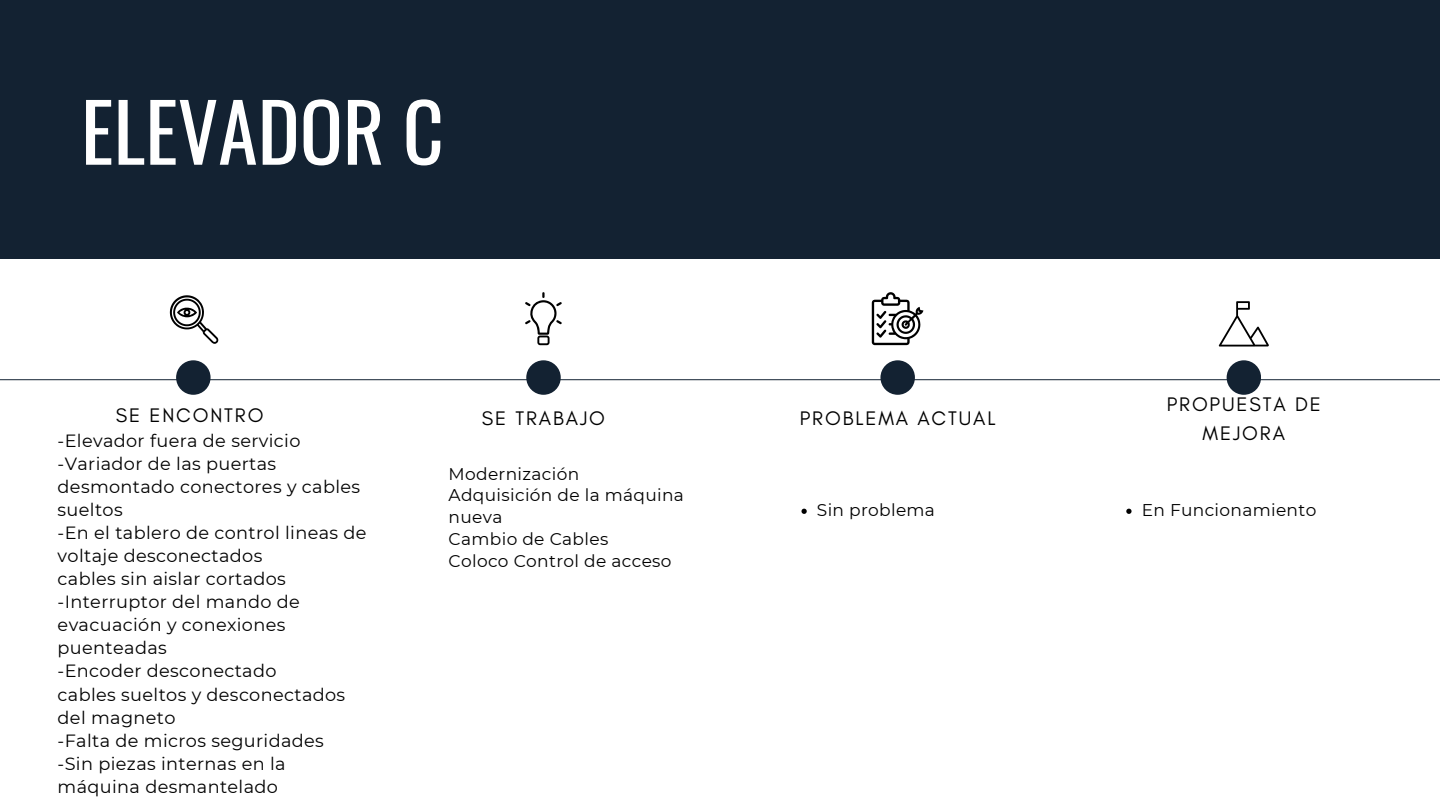
<style>
.page{position:relative;width:1440px;height:810px;background:#fff}
.page>*{position:absolute;margin:0;border:0;box-sizing:border-box;transform-origin:0 0}
.t1{font:80px "Oswald";color:#fff}
.t2{font:20px/28.5px "Glacial Indifference";letter-spacing:.095em;color:#000;text-align:center}
.t3{font:17.7px/23.1px "Montserrat";letter-spacing:.02em;color:#000}
.t4{font:17px/21.8px "Montserrat";letter-spacing:.02em;color:#000}
</style>
<div class="page">
<div style="left:0;top:0;width:1440px;height:258px;background:#132232"></div>
<hr style="left:0;top:379px;width:1440px;height:1px;background:#132232">
<div style="left:176px;top:360px;width:35px;height:35px;background:#132232;border-radius:50%"></div>
<div style="left:526px;top:360px;width:35px;height:35px;background:#132232;border-radius:50%"></div>
<div style="left:880px;top:360px;width:35px;height:35px;background:#132232;border-radius:50%"></div>
<div style="left:1227px;top:360px;width:34px;height:35px;background:#132232;border-radius:50%"></div>
<svg style="left:872px;top:292px;width:51px;height:53px"></svg>
<svg style="left:525px;top:292px;width:37px;height:53px"></svg>
<svg style="left:1219px;top:301px;width:50px;height:46px"></svg>
<svg style="left:170px;top:295px;width:48px;height:49px"></svg>
<svg style="left:801px;top:509px;width:6px;height:5px"></svg>
<svg style="left:1126px;top:509px;width:6px;height:5px"></svg>
<p class="t1" style="left:81px;top:69px;width:364px">ELEVADOR C</p>
<p class="t2" style="left:1167px;top:390px;width:156px">PROPUESTA DE<br>MEJORA</p>
<h1 class="t2" style="left:116px;top:401px;width:149px">SE ENCONTRO</h1>
<p class="t2" style="left:482px;top:404px;width:125px">SE TRABAJO</p>
<p class="t2" style="left:800px;top:404px;width:197px">PROBLEMA ACTUAL</p>
<p class="t3" style="left:58px;top:429px;width:244px">-Elevador fuera de servicio</p>
<h2 class="t3" style="left:58px;top:452px;width:304px">-Variador de las puertas desmontado conectores y cables sueltos</h2>
<h2 class="t3" style="left:58px;top:521px;width:310px">-En el tablero de control lineas de voltaje desconectados</h2>
<h2 class="t3" style="left:58px;top:567px;width:230px">cables sin aislar cortados</h2>
<h2 class="t3" style="left:58px;top:590px;width:244px">-Interruptor del mando de evacuación y conexiones puenteadas</h2>
<p class="t3" style="left:58px;top:660px;width:220px">-Encoder desconectado</p>
<p class="t3" style="left:58px;top:683px;width:289px">cables sueltos y desconectados del magneto</p>
<p class="t3" style="left:58px;top:729px;width:268px">-Falta de micros seguridades</p>
<p class="t3" style="left:58px;top:752px;width:230px">-Sin piezas internas en la máquina desmantelado</p>
<p class="t4" style="left:449px;top:463px;width:132px">Modernización</p>
<p class="t4" style="left:449px;top:484px;width:237px">Adquisición de la máquina nueva</p>
<p class="t4" style="left:449px;top:528px;width:161px">Cambio de Cables</p>
<p class="t4" style="left:449px;top:550px;width:224px">Coloco Control de acceso</p>
<p class="t4" style="left:817px;top:499px;width:120px">Sin problema</p>
<p class="t4" style="left:1142px;top:499px;width:176px">En Funcionamiento</p>
</div>
